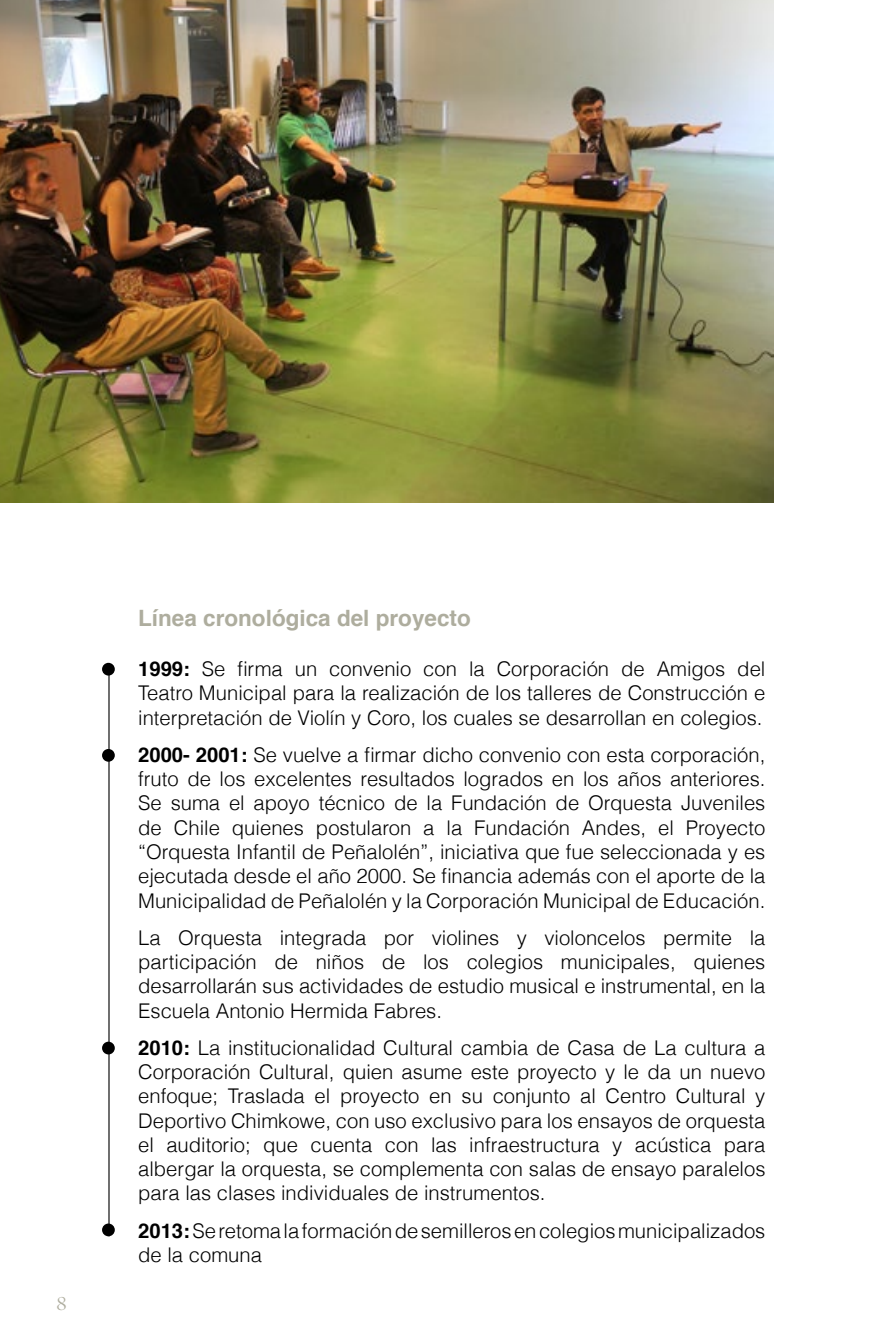
<style>
.page{position:relative;width:893px;height:1340px;background:#fff}
.page>*{position:absolute;margin:0;border:0;box-sizing:border-box;transform-origin:0 0}
.t1{font:700 22.5px "Helvetica";color:#aead9e}
.t2{font:21.82px "Arno Pro Light Display";color:#aead9e;scale:1.14 1}
.t3{font:300 20.25px/24.3px "Helvetica";color:#000;text-align:justify}
.s1{font-weight:700}
</style>
<div class="page">
<hr style="left:108px;top:668px;width:2px;height:568px;background:#000">
<div style="left:102px;top:663px;width:13px;height:12px;background:#000;border-radius:50%"></div>
<div style="left:102px;top:749px;width:13px;height:12px;background:#000;border-radius:50%"></div>
<div style="left:102px;top:1041px;width:13px;height:13px;background:#000;border-radius:50%"></div>
<div style="left:102px;top:1223px;width:13px;height:13px;background:#000;border-radius:50%"></div>
<img style="left:0;top:0;width:774px;height:502px">
<p class="t2" style="left:56px;top:1291px;width:11px">8</p>
<p class="t1" style="left:138px;top:600px;width:334px">Línea cronológica del proyecto</p>
<p class="t3" style="left:138px;top:655px;width:629px"><span class="s1">1999:</span> Se firma un convenio con la Corporación de Amigos del Teatro Municipal para la realización de los talleres de Construcción e interpretación de Violín y Coro, los cuales se desarrollan en colegios.</p>
<p class="t3" style="left:138px;top:741px;width:629px"><span class="s1">2000- 2001:</span> Se vuelve a firmar dicho convenio con esta corporación, fruto de los excelentes resultados logrados en los años anteriores.<br>Se suma el apoyo técnico de la Fundación de Orquesta Juveniles de Chile quienes postularon a la Fundación Andes, el Proyecto “Orquesta Infantil de Peñalolén”, iniciativa que fue seleccionada y es ejecutada desde el año 2000. Se financia además con el aporte de la Municipalidad de Peñalolén y la Corporación Municipal de Educación.</p>
<p class="t3" style="left:138px;top:924px;width:629px">La Orquesta integrada por violines y violoncelos permite la participación de niños de los colegios municipales, quienes desarrollarán sus actividades de estudio musical e instrumental, en la Escuela Antonio Hermida Fabres.</p>
<p class="t3" style="left:138px;top:1034px;width:629px"><span class="s1">2010:</span> La institucionalidad Cultural cambia de Casa de La cultura a Corporación Cultural, quien asume este proyecto y le da un nuevo enfoque; Traslada el proyecto en su conjunto al Centro Cultural y Deportivo Chimkowe, con uso exclusivo para los ensayos de orquesta el auditorio; que cuenta con las infraestructura y acústica para albergar la orquesta, se complementa con salas de ensayo paralelos para las clases individuales de instrumentos.</p>
<p class="t3" style="left:138px;top:1217px;width:629px"><span class="s1">2013:</span> Se retoma la formación de semilleros en colegios municipalizados de la comuna</p>
</div>
